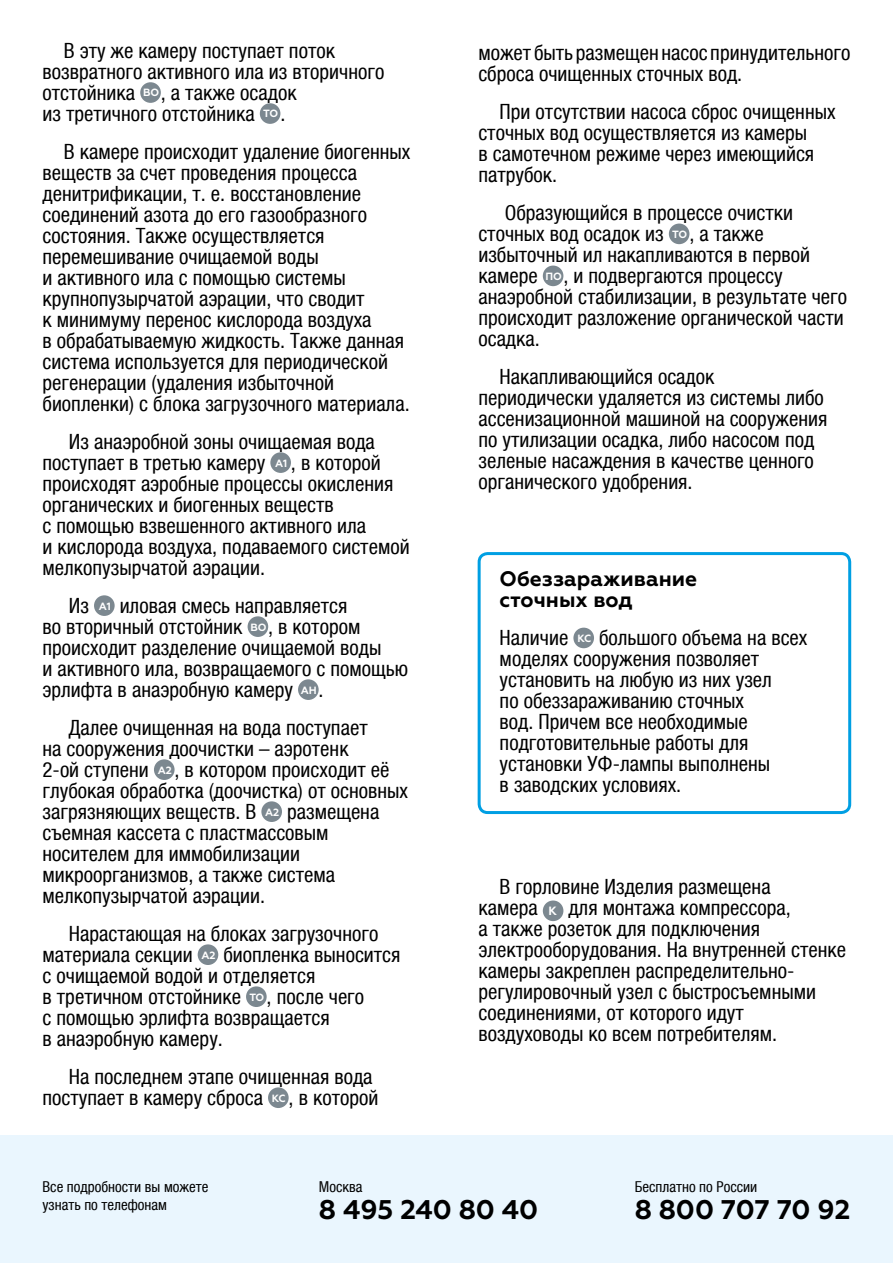
<style>
.page{position:relative;width:893px;height:1263px;background:#fff}
.page>*{position:absolute;margin:0;border:0;box-sizing:border-box;transform-origin:0 0}
.t1{font:700 27px "Geometria";color:#000}
.t2{font:condensed 21px/21px "Helvetica Neue LTCYR";color:#000}
.t3{font:700 21px/21px "Geometria";color:#000}
.t4{font:condensed 15px/18px "Helvetica Neue LTCYR";color:#000}
.s1{font-family:"Geometria";font-weight:700;font-stretch:normal;font-size:10.5px;color:#fff}
.s2{font-family:"Geometria";font-weight:700;font-stretch:normal;font-size:12px;color:#fff}
</style>
<div class="page">
<div style="left:140px;top:82px;width:21px;height:21px;background:#7c8890;border-radius:50%"></div>
<div style="left:260px;top:103px;width:20px;height:21px;background:#7c8890;border-radius:50%"></div>
<div style="left:270px;top:452px;width:21px;height:21px;background:#7c8890;border-radius:50%"></div>
<div style="left:94px;top:595px;width:21px;height:21px;background:#7c8890;border-radius:50%"></div>
<div style="left:248px;top:616px;width:20px;height:21px;background:#7c8890;border-radius:50%"></div>
<div style="left:298px;top:679px;width:21px;height:21px;background:#7c8890;border-radius:50%"></div>
<div style="left:154px;top:759px;width:21px;height:21px;background:#7c8890;border-radius:50%"></div>
<div style="left:261px;top:801px;width:21px;height:21px;background:#7c8890;border-radius:50%"></div>
<div style="left:198px;top:944px;width:20px;height:21px;background:#7c8890;border-radius:50%"></div>
<div style="left:246px;top:986px;width:21px;height:21px;background:#7c8890;border-radius:50%"></div>
<div style="left:268px;top:1087px;width:21px;height:21px;background:#7c8890;border-radius:50%"></div>
<div style="left:669px;top:224px;width:20px;height:20px;background:#7c8890;border-radius:50%"></div>
<div style="left:543px;top:266px;width:20px;height:20px;background:#7c8890;border-radius:50%"></div>
<div style="left:573px;top:628px;width:21px;height:20px;background:#7c8890;border-radius:50%"></div>
<div style="left:543px;top:900px;width:20px;height:21px;background:#7c8890;border-radius:50%"></div>
<div style="left:478px;top:552px;width:373px;height:262px;border:3px solid #009fe3;border-radius:9px"></div>
<div style="left:0;top:1135px;width:893px;height:128px;background:#eaf6fe"></div>
<p class="t2" style="left:43px;top:40px;width:343px;text-indent:21px">В эту же камеру поступает поток возвратного активного ила из вторичного отстойника <sup>ВО</sup> , а также осадок<br>из третичного отстойника <sup>ТО</sup> .</p>
<p class="t2" style="left:43px;top:141px;width:369px;text-indent:21px">В камере происходит удаление биогенных веществ за счет проведения процесса денитрификации, т. е. восстановление соединений азота до его газообразного состояния. Также осуществляется перемешивание очищаемой воды<br>и активного ила с помощью системы крупнопузырчатой аэрации, что сводит<br>к минимуму перенос кислорода воздуха<br>в обрабатываемую жидкость. Также данная система используется для периодической регенерации (удаления избыточной биопленки) с блока загрузочного материала.</p>
<p class="t2" style="left:43px;top:431px;width:369px;text-indent:26px">Из анаэробной зоны очищаемая вода поступает в третью камеру <span class="s1">А1</span> , в которой происходят аэробные процессы окисления органических и биогенных веществ<br>с помощью взвешенного активного ила<br>и кислорода воздуха, подаваемого системой мелкопузырчатой аэрации.</p>
<p class="t2" style="left:43px;top:595px;width:367px;text-indent:26px">Из <span class="s1">А1</span> иловая смесь направляется<br>во вторичный отстойник <sup>ВО</sup> , в котором происходит разделение очищаемой воды<br>и активного ила, возвращаемого с помощью эрлифта в анаэробную камеру <sup>АН</sup> .</p>
<p class="t2" style="left:43px;top:717px;width:367px;text-indent:26px">Далее очищенная на вода поступает<br>на сооружения доочистки – аэротенк<br>2-ой ступени <span class="s1">А2</span> , в котором происходит её глубокая обработка (доочистка) от основных загрязняющих веществ. В <span class="s1">А2</span> размещена съемная кассета с пластмассовым носителем для иммобилизации микроорганизмов, а также система мелкопузырчатой аэрации.</p>
<p class="t2" style="left:43px;top:923px;width:360px;text-indent:26px">Нарастающая на блоках загрузочного материала секции <span class="s1">А2</span> биопленка выносится с очищаемой водой и отделяется<br>в третичном отстойнике <sup>ТО</sup> , после чего<br>с помощью эрлифта возвращается<br>в анаэробную камеру.</p>
<p class="t2" style="left:43px;top:1066px;width:337px;text-align:right">На последнем этапе очищенная вода поступает в камеру сброса <span class="s1">КС</span> , в которой</p>
<p class="t2" style="left:478px;top:42px;width:374px">может быть размещен насос принудительного сброса очищенных сточных вод.</p>
<p class="t2" style="left:478px;top:101px;width:359px;text-indent:21px">При отсутствии насоса сброс очищенных сточных вод осуществляется из камеры<br>в самотечном режиме через имеющийся патрубок.</p>
<p class="t2" style="left:478px;top:202px;width:370px;text-indent:26px">Образующийся в процессе очистки сточных вод осадок из <sup>ТО</sup> , а также избыточный ил накапливаются в первой камере <sup>ПО</sup> , и подвергаются процессу анаэробной стабилизации, в результате чего происходит разложение органической части осадка.</p>
<p class="t2" style="left:478px;top:366px;width:351px;text-indent:21px">Накапливающийся осадок периодически удаляется из системы либо ассенизационной машиной на сооружения по утилизации осадка, либо насосом под зеленые насаждения в качестве ценного органического удобрения.</p>
<p class="t3" style="left:500px;top:568px;width:199px">Обеззараживание сточных вод</p>
<p class="t2" style="left:500px;top:627px;width:309px">Наличие <span class="s1">КС</span> большого объема на всех моделях сооружения позволяет установить на любую из них узел<br>по обеззараживанию сточных<br>вод. Причем все необходимые подготовительные работы для установки УФ-лампы выполнены<br>в заводских условиях.</p>
<p class="t2" style="left:478px;top:876px;width:369px;text-indent:21px">В горловине Изделия размещена<br>камера <span class="s2">K</span> для монтажа компрессора,<br>а также розеток для подключения электрооборудования. На внутренней стенке камеры закреплен распределительно&shy;регулировочный узел с быстросъемными соединениями, от которого идут воздуховоды ко всем потребителям.</p>
<p class="t4" style="left:43px;top:1177px;width:168px">Все подробности вы можете узнать по телефонам</p>
<p class="t4" style="left:319px;top:1177px;width:45px">Москва</p>
<p class="t1" style="left:319px;top:1193px;width:221px">8 495 240 80 40</p>
<p class="t4" style="left:635px;top:1177px;width:124px">Бесплатно по России</p>
<p class="t1" style="left:635px;top:1193px;width:217px">8 800 707 70 92</p>
</div>
